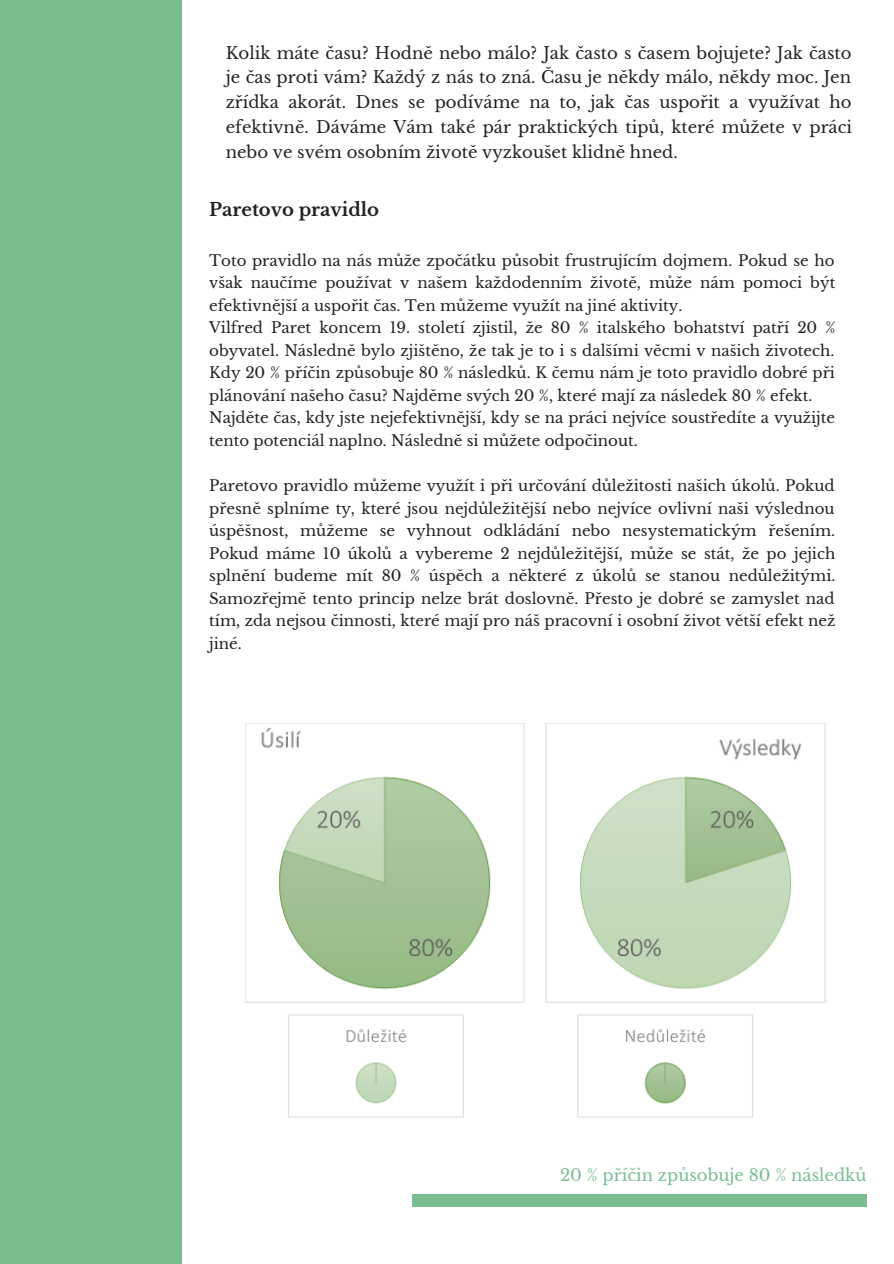
<style>
.page{position:relative;width:894px;height:1264px;background:#fff}
.page>*{position:absolute;margin:0;border:0;box-sizing:border-box;transform-origin:0 0}
.t1{font:700 18px "Libre Baskerville";color:#222}
.t2{font:16.5px/24.8px "Libre Baskerville";color:#222;text-align:justify}
.t3{font:16.5px "Libre Baskerville";color:#7abe90}
.t4{font:15px/22.5px "Libre Baskerville";color:#222;text-align:justify}
</style>
<div class="page">
<div style="left:0;top:0;width:182px;height:1263px;background:#7abe90"></div>
<div style="left:411px;top:1194px;width:455px;height:12px;background:#7abe90"></div>
<img style="left:246px;top:723px;width:580px;height:395px">
<p class="t2" style="left:226px;top:40px;width:627px">Kolik máte času? Hodně nebo málo? Jak často s časem bojujete? Jak často je čas proti vám? Každý z nás to zná. Času je někdy málo, někdy moc. Jen zřídka akorát. Dnes se podíváme na to, jak čas uspořit a využívat ho efektivně. Dáváme Vám také pár praktických tipů, které můžete v práci nebo ve svém osobním životě vyzkoušet klidně hned.</p>
<p class="t1" style="left:209px;top:199px;width:171px">Paretovo pravidlo</p>
<p class="t4" style="left:209px;top:249px;width:627px">Toto pravidlo na nás může zpočátku působit frustrujícím dojmem. Pokud se ho však naučíme používat v našem každodenním životě, může nám pomoci být efektivnější a uspořit čas. Ten můžeme využít na jiné aktivity.</p>
<p class="t4" style="left:209px;top:317px;width:627px">Vilfred Paret koncem 19. století zjistil, že 80 % italského bohatství patří 20 % obyvatel. Následně bylo zjištěno, že tak je to i s dalšími věcmi v našich životech.<br>Kdy 20 % příčin způsobuje 80 % následků. K čemu nám je toto pravidlo dobré při plánování našeho času? Najděme svých 20 %, které mají za následek 80 % efekt.</p>
<p class="t4" style="left:209px;top:407px;width:627px">Najděte čas, kdy jste nejefektivnější, kdy se na práci nejvíce soustředíte a využijte tento potenciál naplno. Následně si můžete odpočinout.</p>
<p class="t4" style="left:209px;top:474px;width:627px">Paretovo pravidlo můžeme využít i při určování důležitosti našich úkolů. Pokud přesně splníme ty, které jsou nejdůležitější nebo nejvíce ovlivní naši výslednou úspěšnost, můžeme se vyhnout odkládání nebo nesystematickým řešením.<br>Pokud máme 10 úkolů a vybereme 2 nejdůležitější, může se stát, že po jejich splnění budeme mít 80 % úspěch a některé z úkolů se stanou nedůležitými.<br>Samozřejmě tento princip nelze brát doslovně. Přesto je dobré se zamyslet nad tím, zda nejsou činnosti, které mají pro náš pracovní i osobní život větší efekt než jiné.</p>
<p class="t3" style="left:560px;top:1165px;width:308px">20 % příčin způsobuje 80 % následků</p>
</div>
